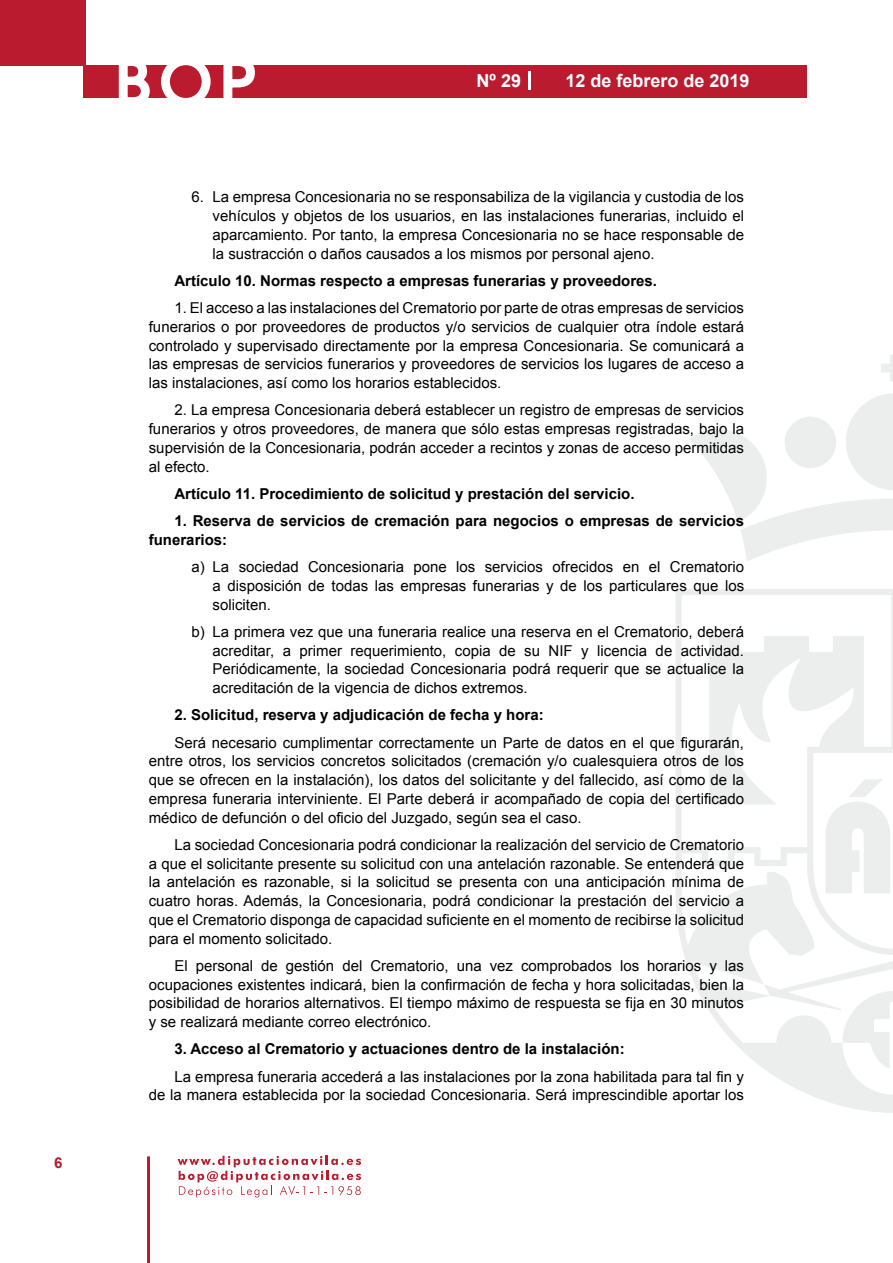
<style>
.page{position:relative;width:893px;height:1263px;background:#fff}
.page>*{position:absolute;margin:0;border:0;box-sizing:border-box;transform-origin:0 0}
.t1{font:500 61.5px "Avant Garde";color:#fff}
.t2{font:700 18px "Arial";color:#fff}
.t3{font:15px/18.8px "Arial";color:#000;text-align:justify}
.t4{font:700 15px/18.8px "Arial";color:#000}
.t5{font:700 15px "Arial";color:#ba1b2f}
</style>
<div class="page">
<svg style="left:178px;top:1156px;width:183px;height:41px"></svg>
<hr style="left:147px;top:1156px;width:3px;height:107px;background:#ba1b2f">
<div style="left:0;top:0;width:85px;height:66px;background:#ba1b2f"></div>
<div style="left:84px;top:65px;width:723px;height:33px;background:#ba1b2f"></div>
<svg style="left:118px;top:65px;width:32px;height:33px"></svg>
<svg style="left:161px;top:65px;width:50px;height:33px"></svg>
<svg style="left:223px;top:65px;width:32px;height:33px"></svg>
<svg style="left:529px;top:71px;width:2px;height:19px"></svg>
<svg style="left:881px;top:355px;width:12px;height:27px"></svg>
<svg style="left:690px;top:393px;width:203px;height:168px"></svg>
<svg style="left:676px;top:589px;width:217px;height:524px"></svg>
<svg style="left:764px;top:984px;width:129px;height:86px"></svg>
<svg style="left:825px;top:779px;width:66px;height:114px"></svg>
<p class="t5" style="left:54px;top:1153px;width:10px">6</p>
<h1 class="t1" style="left:115px;top:44px;width:141px">BOP</h1>
<p class="t2" style="left:477px;top:69px;width:46px">Nº 29</p>
<p class="t2" style="left:565px;top:69px;width:186px">12 de febrero de 2019</p>
<p class="t3" style="left:213px;top:188px;width:533px;text-indent:-21px">6. La empresa Concesionaria no se responsabiliza de la vigilancia y custodia de los vehículos y objetos de los usuarios, en las instalaciones funerarias, incluido el aparcamiento. Por tanto, la empresa Concesionaria no se hace responsable de la sustracción o daños causados a los mismos por personal ajeno.</p>
<p class="t4" style="left:174px;top:272px;width:484px">Artículo 10. Normas respecto a empresas funerarias y proveedores.</p>
<p class="t3" style="left:149px;top:299px;width:597px;text-indent:26px">1. El acceso a las instalaciones del Crematorio por parte de otras empresas de servicios funerarios o por proveedores de productos y/o servicios de cualquier otra índole estará controlado y supervisado directamente por la empresa Concesionaria. Se comunicará a las empresas de servicios funerarios y proveedores de servicios los lugares de acceso a las instalaciones, así como los horarios establecidos.</p>
<p class="t3" style="left:149px;top:401px;width:597px;text-indent:26px">2. La empresa Concesionaria deberá establecer un registro de empresas de servicios funerarios y otros proveedores, de manera que sólo estas empresas registradas, bajo la supervisión de la Concesionaria, podrán acceder a recintos y zonas de acceso permitidas al efecto.</p>
<p class="t4" style="left:174px;top:485px;width:462px">Artículo 11. Procedimiento de solicitud y prestación del servicio.</p>
<p class="t4" style="left:149px;top:512px;width:597px;text-indent:26px">1. Reserva de servicios de cremación para negocios o empresas de servicios funerarios:</p>
<p class="t3" style="left:213px;top:558px;width:533px;text-indent:-21px">a) La sociedad Concesionaria pone los servicios ofrecidos en el Crematorio a disposición de todas las empresas funerarias y de los particulares que los soliciten.</p>
<p class="t3" style="left:213px;top:622px;width:533px;text-indent:-21px">b) La primera vez que una funeraria realice una reserva en el Crematorio, deberá acreditar, a primer requerimiento, copia de su NIF y licencia de actividad.<br>Periódicamente, la sociedad Concesionaria podrá requerir que se actualice la acreditación de la vigencia de dichos extremos.</p>
<p class="t4" style="left:174px;top:706px;width:371px">2. Solicitud, reserva y adjudicación de fecha y hora:</p>
<p class="t3" style="left:149px;top:733px;width:597px;text-indent:26px">Será necesario cumplimentar correctamente un Parte de datos en el que figurarán, entre otros, los servicios concretos solicitados (cremación y/o cualesquiera otros de los que se ofrecen en la instalación), los datos del solicitante y del fallecido, así como de la empresa funeraria interviniente. El Parte deberá ir acompañado de copia del certificado médico de defunción o del oficio del Juzgado, según sea el caso.</p>
<p class="t3" style="left:149px;top:835px;width:597px;text-indent:26px">La sociedad Concesionaria podrá condicionar la realización del servicio de Crematorio a que el solicitante presente su solicitud con una antelación razonable. Se entenderá que la antelación es razonable, si la solicitud se presenta con una anticipación mínima de cuatro horas. Además, la Concesionaria, podrá condicionar la prestación del servicio a que el Crematorio disponga de capacidad suficiente en el momento de recibirse la solicitud para el momento solicitado.</p>
<p class="t3" style="left:149px;top:956px;width:597px;text-indent:26px">El personal de gestión del Crematorio, una vez comprobados los horarios y las ocupaciones existentes indicará, bien la confirmación de fecha y hora solicitadas, bien la posibilidad de horarios alternativos. El tiempo máximo de respuesta se fija en 30 minutos y se realizará mediante correo electrónico.</p>
<p class="t4" style="left:174px;top:1040px;width:452px">3. Acceso al Crematorio y actuaciones dentro de la instalación:</p>
<p class="t3" style="left:149px;top:1067px;width:597px;text-align:right">La empresa funeraria accederá a las instalaciones por la zona habilitada para tal fin y<br>de la manera establecida por la sociedad Concesionaria. Será imprescindible aportar los</p>
</div>
